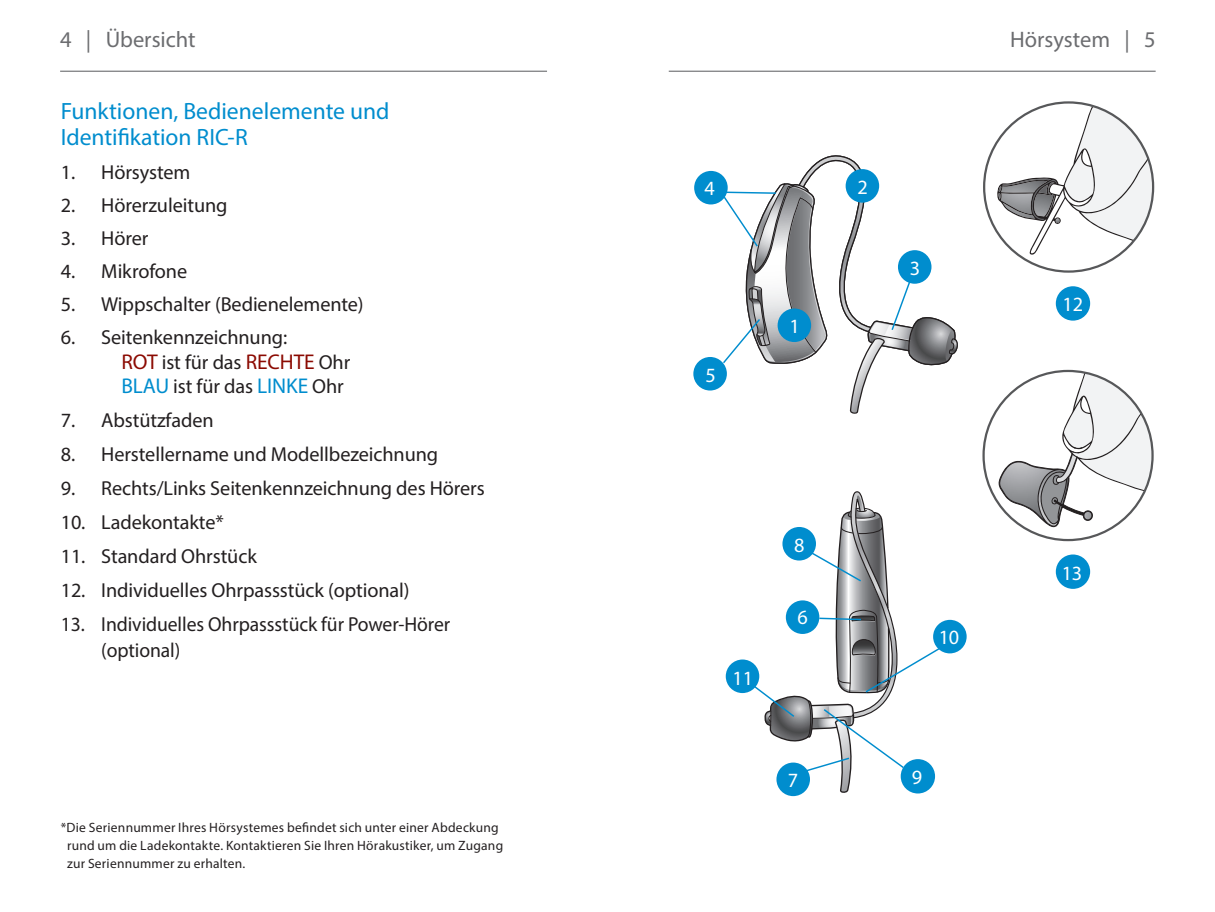
<style>
.page{position:relative;width:1215px;height:912px;background:#fff}
.page>*{position:absolute;margin:0;border:0;box-sizing:border-box;transform-origin:0 0}
._2_Headline_BLAU___D{font:23.62px/25.9px "Myriad Pro";color:#008dce}
._9__right_page_heade{font:22.5px "Myriad Pro";color:#6c6d70}
._8__left_page_header{font:22.5px "Myriad Pro";color:#6c6d70}
.t1{font:20.25px/24.8px "Myriad Pro";letter-spacing:-.005em;color:#231f20}
.Callout_Numbers{font:20.25px "Myriad Pro";letter-spacing:-.005em;color:#fff}
._3_Fußnote{font:13.5px/18px "Myriad Pro";letter-spacing:.02em;color:#231f20}
.s1{font-size:21.38px;color:#8b0a02}
.s2{font-size:21.38px;color:#008dce}
</style>
<div class="page">
<svg style="left:746px;top:491px;width:195px;height:302px"></svg>
<svg style="left:718px;top:155px;width:240px;height:259px"></svg>
<div style="left:694px;top:171px;width:34px;height:33px;background:#008dce;border-radius:50%"></div>
<div style="left:846px;top:169px;width:33px;height:34px;background:#008dce;border-radius:50%"></div>
<div style="left:778px;top:308px;width:33px;height:34px;background:#008dce;border-radius:50%"></div>
<div style="left:693px;top:357px;width:34px;height:33px;background:#008dce;border-radius:50%"></div>
<div style="left:898px;top:250px;width:34px;height:34px;background:#008dce;border-radius:50%"></div>
<div style="left:901px;top:759px;width:34px;height:34px;background:#008dce;border-radius:50%"></div>
<div style="left:782px;top:527px;width:34px;height:33px;background:#008dce;border-radius:50%"></div>
<div style="left:933px;top:619px;width:34px;height:34px;background:#008dce;border-radius:50%"></div>
<div style="left:786px;top:600px;width:33px;height:33px;background:#008dce;border-radius:50%"></div>
<div style="left:776px;top:762px;width:34px;height:33px;background:#008dce;border-radius:50%"></div>
<div style="left:726px;top:659px;width:33px;height:34px;background:#008dce;border-radius:50%"></div>
<div style="left:1056px;top:286px;width:34px;height:34px;background:#008dce;border-radius:50%"></div>
<div style="left:1056px;top:554px;width:34px;height:34px;background:#008dce;border-radius:50%"></div>
<svg style="left:997px;top:102px;width:156px;height:167px"></svg>
<svg style="left:999px;top:371px;width:154px;height:156px"></svg>
<hr style="left:669px;top:71px;width:487px;height:1px;background:#6c6d70">
<hr style="left:60px;top:71px;width:487px;height:1px;background:#6c6d70">
<p class="_8__left_page_header" style="left:60px;top:26px;width:137px">4 | Übersicht</p>
<p class="_2_Headline_BLAU___D" style="left:61px;top:98px;width:330px">Funktionen, Bedienelemente und<br>Identifikation RIC-R</p>
<p class="t1" style="left:61px;top:160px;width:131px">1. Hörsystem</p>
<p class="t1" style="left:61px;top:193px;width:168px">2. Hörerzuleitung</p>
<p class="t1" style="left:61px;top:226px;width:89px">3. Hörer</p>
<p class="t1" style="left:61px;top:258px;width:128px">4. Mikrofone</p>
<p class="t1" style="left:61px;top:291px;width:305px">5. Wippschalter (Bedienelemente)</p>
<p class="t1" style="left:122px;top:324px;width:230px;text-indent:-61px">6. Seitenkennzeichnung:<br><span class="s1">ROT</span> ist für das <span class="s1">RECHTE</span> Ohr<br><span class="s2">BLAU</span> ist für das <span class="s2">LINKE</span> Ohr</p>
<p class="t1" style="left:61px;top:408px;width:154px">7. Abstützfaden</p>
<p class="t1" style="left:61px;top:442px;width:379px">8. Herstellername und Modellbezeichnung</p>
<p class="t1" style="left:61px;top:475px;width:426px">9. Rechts/Links Seitenkennzeichnung des Hörers</p>
<p class="t1" style="left:61px;top:509px;width:165px">10. Ladekontakte*</p>
<p class="t1" style="left:61px;top:543px;width:198px">11. Standard Ohrstück</p>
<p class="t1" style="left:61px;top:577px;width:350px">12. Individuelles Ohrpassstück (optional)</p>
<p class="t1" style="left:101px;top:611px;width:350px;line-height:25.9px;text-indent:-40px">13. Individuelles Ohrpassstück für Power-Hörer (optional)</p>
<p class="_3_Fußnote" style="left:67px;top:818px;width:438px;text-indent:-6px">*Die Seriennummer Ihres Hörsystemes befindet sich unter einer Abdeckung rund um die Ladekontakte. Kontaktieren Sie Ihren Hörakustiker, um Zugang zur Seriennummer zu erhalten.</p>
<p class="Callout_Numbers" style="left:705px;top:175px;width:12px">4</p>
<p class="Callout_Numbers" style="left:857px;top:174px;width:12px">2</p>
<p class="Callout_Numbers" style="left:705px;top:362px;width:12px">5</p>
<p class="Callout_Numbers" style="left:789px;top:314px;width:12px">1</p>
<p class="Callout_Numbers" style="left:910px;top:255px;width:12px">3</p>
<p class="_9__right_page_heade" style="left:1010px;top:26px;width:147px">Hörsystem | 5</p>
<p class="Callout_Numbers" style="left:1062px;top:292px;width:22px">12</p>
<p class="Callout_Numbers" style="left:732px;top:665px;width:22px">11</p>
<p class="Callout_Numbers" style="left:794px;top:533px;width:12px">8</p>
<p class="Callout_Numbers" style="left:797px;top:605px;width:12px">6</p>
<p class="Callout_Numbers" style="left:788px;top:767px;width:12px">7</p>
<p class="Callout_Numbers" style="left:939px;top:625px;width:22px">10</p>
<p class="Callout_Numbers" style="left:912px;top:764px;width:12px">9</p>
<p class="Callout_Numbers" style="left:1062px;top:560px;width:22px">13</p>
</div>
